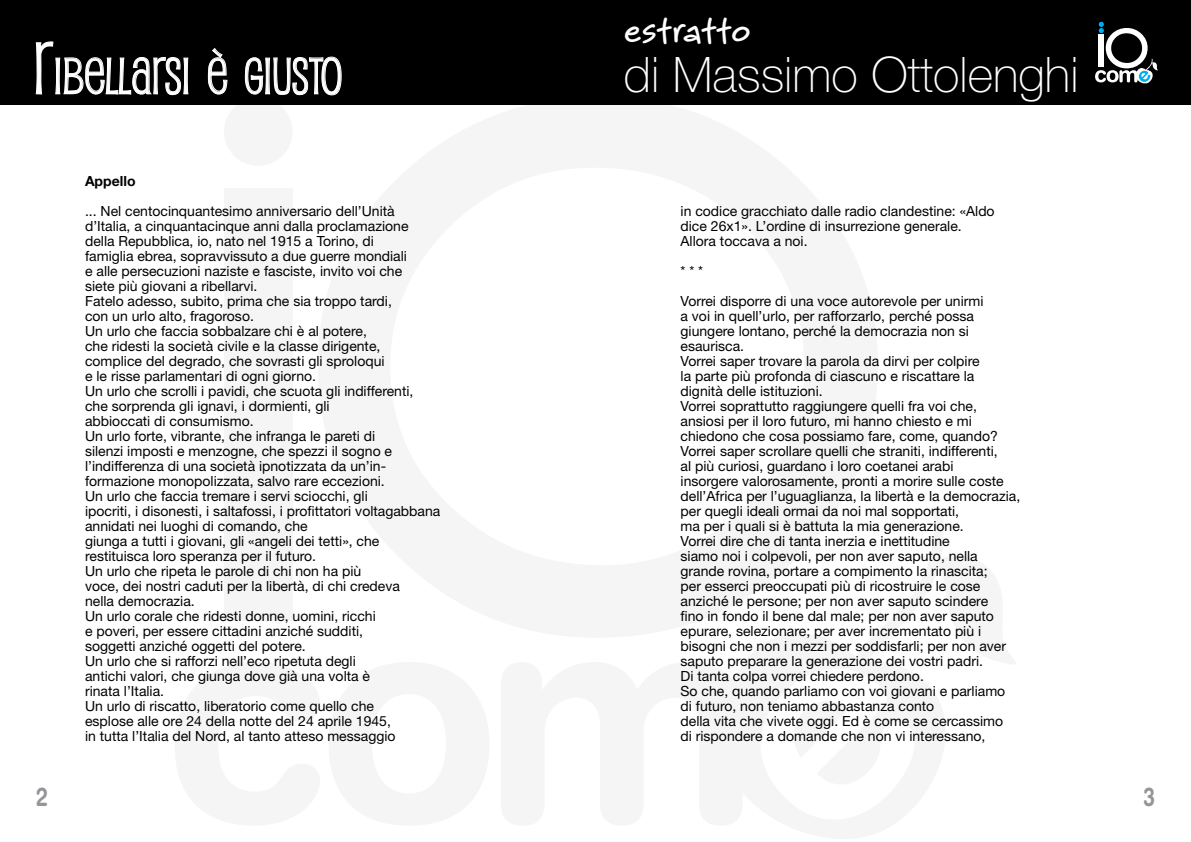
<style>
.page{position:relative;width:1191px;height:842px;background:#fff}
.page>*{position:absolute;margin:0;border:0;box-sizing:border-box;transform-origin:0 0}
.t1{font:49.7px "Pupcat";color:#fff;scale:.96 1}
.t2{font:100 49px "Helvetica Neue LT Std";color:#fff}
.t3{font:700 40px "Bruno JB Std";letter-spacing:-.01em;color:#fff}
.t4{font:700 26px "Helvetica Rounded LT Std";color:#939598;scale:.75 1}
.t5{font:14px/15px "Helvetica Neue LT Std";color:#000}
.t6{font:700 14px "Helvetica Neue LT Std";color:#000}
.s1{font-size:71px}
</style>
<div class="page">
<div style="left:224px;top:188px;width:68px;height:433px;background:#f5f5f5"></div>
<div style="left:224px;top:97px;width:68px;height:69px;background:#f5f5f5;border-radius:50%"></div>
<div style="left:0;top:0;width:1191px;height:105px;background:#000"></div>
<svg style="left:1095px;top:22px;width:63px;height:62px"></svg>
<svg style="left:35px;top:41px;width:154px;height:54px"></svg>
<svg style="left:208px;top:48px;width:20px;height:47px"></svg>
<svg style="left:244px;top:56px;width:98px;height:40px"></svg>
<h1 class="t1" style="left:34px;top:45px;width:322px"><span class="s1">R</span>IBELLARSI È GIUSTO</h1>
<h3 class="t3" style="left:624px;top:3px;width:128px">estratto</h3>
<h2 class="t2" style="left:624px;top:46px;width:456px">di Massimo Ottolenghi</h2>
<p class="t6" style="left:85px;top:172px;width:52px">Appello</p>
<p class="t5" style="left:85px;top:203px;width:357px">... Nel centocinquantesimo anniversario dell’Unità d’Italia, a cinquantacinque anni dalla proclamazione della Repubblica, io, nato nel 1915 a Torino, di<br>famiglia ebrea, sopravvissuto a due guerre mondiali<br>e alle persecuzioni naziste e fasciste, invito voi che<br>siete più giovani a ribellarvi.<br>Fatelo adesso, subito, prima che sia troppo tardi,<br>con un urlo alto, fragoroso.<br>Un urlo che faccia sobbalzare chi è al potere,<br>che ridesti la società civile e la classe dirigente, complice del degrado, che sovrasti gli sproloqui<br>e le risse parlamentari di ogni giorno.<br>Un urlo che scrolli i pavidi, che scuota gli indifferenti,<br>che sorprenda gli ignavi, i dormienti, gli<br>abbioccati di consumismo.<br>Un urlo forte, vibrante, che infranga le pareti di<br>silenzi imposti e menzogne, che spezzi il sogno e l’indifferenza di una società ipnotizzata da un’in&shy;formazione monopolizzata, salvo rare eccezioni.<br>Un urlo che faccia tremare i servi sciocchi, gli<br>ipocriti, i disonesti, i saltafossi, i profittatori voltagabbana annidati nei luoghi di comando, che<br>giunga a tutti i giovani, gli «angeli dei tetti», che restituisca loro speranza per il futuro.<br>Un urlo che ripeta le parole di chi non ha più<br>voce, dei nostri caduti per la libertà, di chi credeva<br>nella democrazia.<br>Un urlo corale che ridesti donne, uomini, ricchi<br>e poveri, per essere cittadini anziché sudditi,<br>soggetti anziché oggetti del potere.<br>Un urlo che si rafforzi nell’eco ripetuta degli<br>antichi valori, che giunga dove già una volta è<br>rinata l’Italia.<br>Un urlo di riscatto, liberatorio come quello che<br>esplose alle ore 24 della notte del 24 aprile 1945,<br>in tutta l’Italia del Nord, al tanto atteso messaggio</p>
<p class="t5" style="left:680px;top:203px;width:315px">in codice gracchiato dalle radio clandestine: «Aldo dice 26x1». L’ordine di insurrezione generale.<br>Allora toccava a noi.</p>
<p class="t5" style="left:680px;top:256px;width:304px;line-height:30px">* * *<br>Vorrei disporre di una voce autorevole per unirmi</p>
<p class="t5" style="left:680px;top:308px;width:341px">a voi in quell’urlo, per rafforzarlo, perché possa giungere lontano, perché la democrazia non si esaurisca.<br>Vorrei saper trovare la parola da dirvi per colpire<br>la parte più profonda di ciascuno e riscattare la<br>dignità delle istituzioni.<br>Vorrei soprattutto raggiungere quelli fra voi che, ansiosi per il loro futuro, mi hanno chiesto e mi chiedono che cosa possiamo fare, come, quando?<br>Vorrei saper scrollare quelli che straniti, indifferenti,<br>al più curiosi, guardano i loro coetanei arabi<br>insorgere valorosamente, pronti a morire sulle coste dell’Africa per l’uguaglianza, la libertà e la democrazia, per quegli ideali ormai da noi mal sopportati,<br>ma per i quali si è battuta la mia generazione.<br>Vorrei dire che di tanta inerzia e inettitudine<br>siamo noi i colpevoli, per non aver saputo, nella grande rovina, portare a compimento la rinascita;<br>per esserci preoccupati più di ricostruire le cose anziché le persone; per non aver saputo scindere<br>fino in fondo il bene dal male; per non aver saputo epurare, selezionare; per aver incrementato più i bisogni che non i mezzi per soddisfarli; per non aver saputo preparare la generazione dei vostri padri.<br>Di tanta colpa vorrei chiedere perdono.<br>So che, quando parliamo con voi giovani e parliamo<br>di futuro, non teniamo abbastanza conto<br>della vita che vivete oggi. Ed è come se cercassimo<br>di rispondere a domande che non vi interessano,</p>
<h3 class="t4" style="left:36px;top:781px;width:17px">2</h3>
<h3 class="t4" style="left:1143px;top:781px;width:17px">3</h3>
</div>
